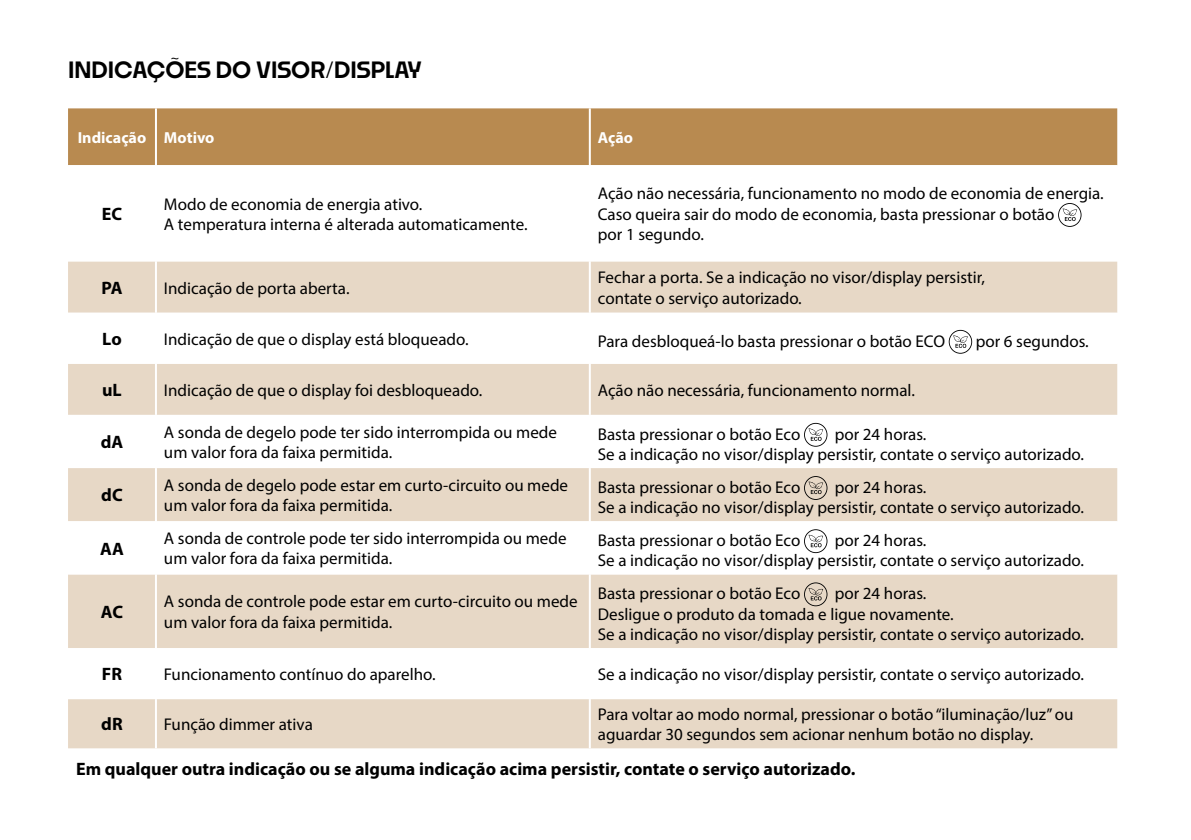
<style>
.page{position:relative;width:1191px;height:840px;background:#fff}
.page>*{position:absolute;margin:0;border:0;box-sizing:border-box;transform-origin:0 0}
.t1{font:600 22px "Noka";color:#000}
.t2{font:700 18px "Myriad Pro";color:#000}
.t3{font:17px/20.4px "Myriad Pro";color:#000}
.t4{font:700 16px "Myriad Pro";color:#fff}
</style>
<div class="page">
<div style="left:68px;top:108px;width:1049px;height:57px;background:#b88a50"></div>
<div style="left:68px;top:261px;width:1049px;height:486px;background:#e7d8c6"></div>
<svg style="left:68px;top:312px;width:1049px;height:386px"></svg>
<hr style="left:155px;top:261px;width:2px;height:51px;background:#fff">
<hr style="left:589px;top:261px;width:2px;height:51px;background:#fff">
<hr style="left:155px;top:312px;width:2px;height:51px;background:#fff">
<hr style="left:589px;top:312px;width:2px;height:51px;background:#fff">
<hr style="left:155px;top:363px;width:2px;height:51px;background:#fff">
<hr style="left:589px;top:363px;width:2px;height:51px;background:#fff">
<hr style="left:155px;top:414px;width:2px;height:54px;background:#fff">
<hr style="left:589px;top:414px;width:2px;height:54px;background:#fff">
<hr style="left:155px;top:468px;width:2px;height:53px;background:#fff">
<hr style="left:589px;top:468px;width:2px;height:53px;background:#fff">
<hr style="left:155px;top:521px;width:2px;height:53px;background:#fff">
<hr style="left:589px;top:521px;width:2px;height:53px;background:#fff">
<hr style="left:155px;top:574px;width:2px;height:73px;background:#fff">
<hr style="left:589px;top:574px;width:2px;height:73px;background:#fff">
<hr style="left:155px;top:647px;width:2px;height:51px;background:#fff">
<hr style="left:589px;top:647px;width:2px;height:51px;background:#fff">
<hr style="left:155px;top:698px;width:2px;height:49px;background:#fff">
<hr style="left:589px;top:698px;width:2px;height:49px;background:#fff">
<hr style="left:155px;top:108px;width:2px;height:57px;background:#fff">
<hr style="left:589px;top:108px;width:2px;height:57px;background:#fff">
<svg style="left:1058px;top:203px;width:23px;height:24px"></svg>
<svg style="left:948px;top:330px;width:24px;height:23px"></svg>
<svg style="left:804px;top:422px;width:23px;height:24px"></svg>
<svg style="left:804px;top:476px;width:23px;height:23px"></svg>
<svg style="left:804px;top:529px;width:23px;height:23px"></svg>
<svg style="left:804px;top:582px;width:23px;height:24px"></svg>
<p class="t1" style="left:68px;top:56px;width:355px">INDICAÇÕES DO VISOR/DISPLAY</p>
<p class="t4" style="left:78px;top:127px;width:138px">Indicação Motivo</p>
<p class="t4" style="left:598px;top:127px;width:37px">Ação</p>
<p class="t2" style="left:102px;top:202px;width:22px">EC</p>
<p class="t3" style="left:164px;top:193px;width:365px">Modo de economia de energia ativo.<br>A temperatura interna é alterada automaticamente.</p>
<p class="t3" style="left:598px;top:183px;width:507px">Ação não necessária, funcionamento no modo de economia de energia.<br>Caso queira sair do modo de economia, basta pressionar o botão<br>por 1 segundo.</p>
<p class="t2" style="left:101px;top:276px;width:23px">PA</p>
<p class="t3" style="left:164px;top:277px;width:187px">Indicação de porta aberta.</p>
<p class="t3" style="left:598px;top:267px;width:388px">Fechar a porta. Se a indicação no visor/display persistir, contate o serviço autorizado.</p>
<p class="t2" style="left:102px;top:327px;width:21px">Lo</p>
<p class="t3" style="left:164px;top:328px;width:306px">Indicação de que o display está bloqueado.</p>
<p class="t3" style="left:598px;top:330px;width:349px">Para desbloqueá-lo basta pressionar o botão ECO</p>
<p class="t3" style="left:975px;top:330px;width:115px">por 6 segundos.</p>
<p class="t2" style="left:102px;top:378px;width:21px">uL</p>
<p class="t3" style="left:164px;top:379px;width:320px">Indicação de que o display foi desbloqueado.</p>
<p class="t3" style="left:598px;top:379px;width:319px">Ação não necessária, funcionamento normal.</p>
<p class="t2" style="left:101px;top:430px;width:24px">dA</p>
<p class="t3" style="left:164px;top:421px;width:394px">A sonda de degelo pode ter sido interrompida ou mede um valor fora da faixa permitida.</p>
<p class="t3" style="left:598px;top:423px;width:204px">Basta pressionar o botão Eco</p>
<p class="t3" style="left:598px;top:423px;width:488px;text-indent:237px">por 24 horas.<br>Se a indicação no visor/display persistir, contate o serviço autorizado.</p>
<p class="t2" style="left:101px;top:483px;width:23px">dC</p>
<p class="t3" style="left:164px;top:474px;width:406px">A sonda de degelo pode estar em curto-circuito ou mede um valor fora da faixa permitida.</p>
<p class="t3" style="left:598px;top:476px;width:204px">Basta pressionar o botão Eco</p>
<p class="t3" style="left:598px;top:476px;width:488px;text-indent:237px">por 24 horas.<br>Se a indicação no visor/display persistir, contate o serviço autorizado.</p>
<p class="t2" style="left:100px;top:536px;width:25px">AA</p>
<p class="t3" style="left:164px;top:527px;width:404px">A sonda de controle pode ter sido interrompida ou mede um valor fora da faixa permitida.</p>
<p class="t3" style="left:598px;top:529px;width:204px">Basta pressionar o botão Eco</p>
<p class="t3" style="left:598px;top:529px;width:488px;text-indent:237px">por 24 horas.<br>Se a indicação no visor/display persistir, contate o serviço autorizado.</p>
<p class="t2" style="left:101px;top:600px;width:24px">AC</p>
<p class="t3" style="left:164px;top:591px;width:415px">A sonda de controle pode estar em curto-circuito ou mede um valor fora da faixa permitida.</p>
<p class="t3" style="left:598px;top:582px;width:488px;text-indent:237px">por 24 horas.<br>Desligue o produto da tomada e ligue novamente.<br>Se a indicação no visor/display persistir, contate o serviço autorizado.</p>
<p class="t3" style="left:598px;top:582px;width:204px">Basta pressionar o botão Eco</p>
<p class="t2" style="left:102px;top:662px;width:22px">FR</p>
<p class="t3" style="left:164px;top:663px;width:273px">Funcionamento contínuo do aparelho.</p>
<p class="t3" style="left:598px;top:663px;width:488px">Se a indicação no visor/display persistir, contate o serviço autorizado.</p>
<p class="t2" style="left:101px;top:712px;width:23px">dR</p>
<p class="t3" style="left:164px;top:713px;width:150px">Função dimmer ativa</p>
<p class="t3" style="left:598px;top:703px;width:477px">Para voltar ao modo normal, pressionar o botão “iluminação/luz” ou aguardar 30 segundos sem acionar nenhum botão no display.</p>
<p class="t2" style="left:76px;top:756px;width:780px">Em qualquer outra indicação ou se alguma indicação acima persistir, contate o serviço autorizado.</p>
</div>
